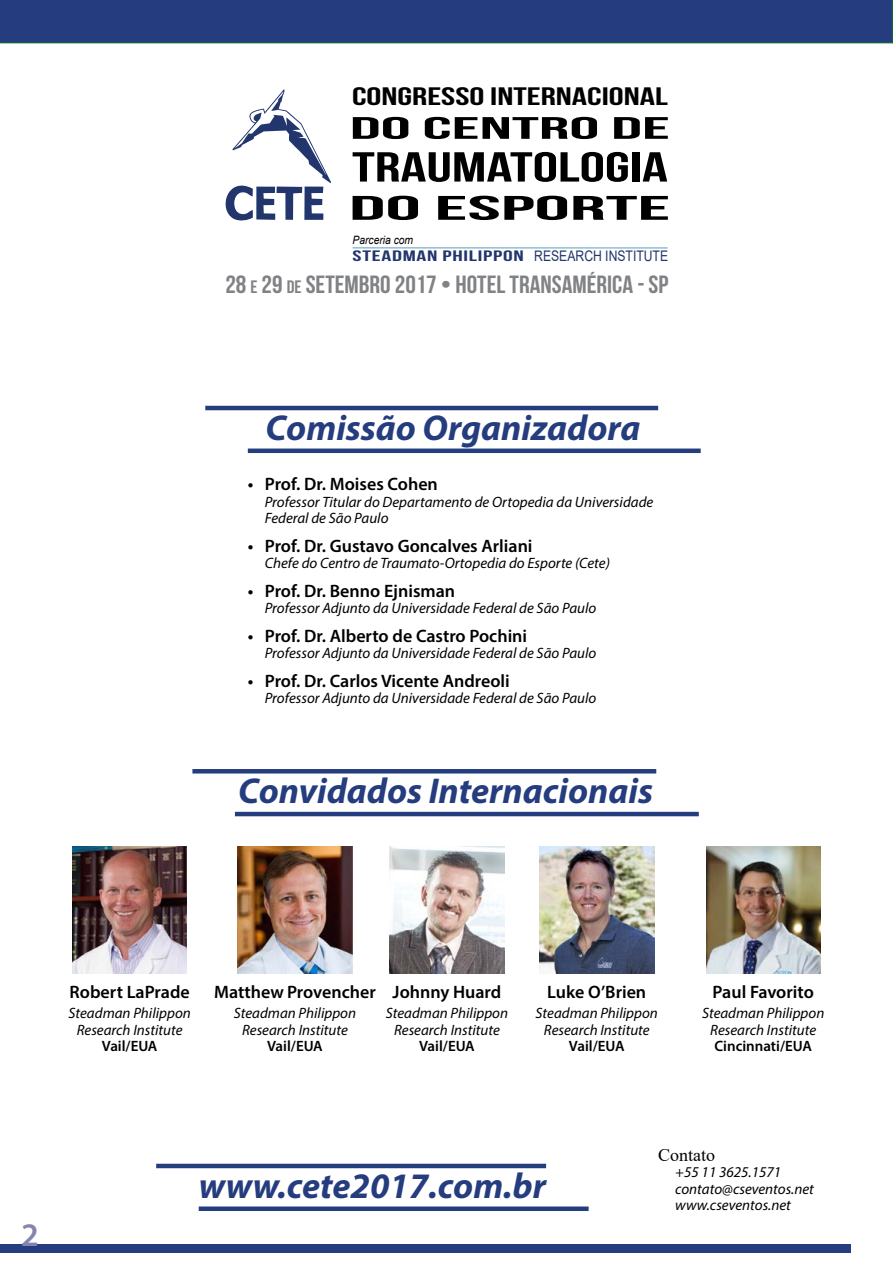
<style>
.page{position:relative;width:893px;height:1263px;background:#fff}
.page>*{position:absolute;margin:0;border:0;box-sizing:border-box;transform-origin:0 0}
.t1{font:41.85px "Bebas Neue";color:#000;scale:1.52 1}
.t2{font:italic 700 36px "Myriad Pro";color:#253c7e}
.t3{font:34.05px "Bebas Neue";color:#000;scale:2.62 1}
.t4{font:600 33px "Myriad Pro";color:#8484ae}
.t5{font:31.05px "Bebas Neue";color:#000;scale:2.44 1}
.t6{font:25.2px "Bebas Neue";color:#000;scale:1.49 1}
.t7{font:24.9px "Bebas Neue";color:#808285;scale:1.06 1}
.t8{font:600 18px "Myriad Pro";color:#000}
.t9{font:18px "Times New Roman";color:#000}
.t10{font:15.15px "Bebas Neue";letter-spacing:.03em;color:#22366d;scale:1.61 1}
.t11{font:italic 15px/16.5px "Myriad Pro";color:#000;text-align:center}
.t12{font:600 15px "Myriad Pro";color:#000}
.t13{font:italic 11.55px "Arial";color:#000;scale:.89 1}
.s1{font-family:"Arial";font-size:14.55px}
.s2{font-size:18px}
</style>
<div class="page">
<div style="left:0;top:1244px;width:850px;height:8px;background:#253c7e"></div>
<div style="left:0;top:0;width:893px;height:43px;background:#253c7e"></div>
<hr style="left:205px;top:406px;width:453px;height:4px;background:#253c7e">
<div style="left:248px;top:448px;width:453px;height:5px;background:#253c7e"></div>
<hr style="left:156px;top:1164px;width:390px;height:4px;background:#253c7e">
<div style="left:199px;top:1206px;width:390px;height:5px;background:#253c7e"></div>
<hr style="left:353px;top:247px;width:315px;height:2px;background:#97c4d3">
<svg style="left:225px;top:89px;width:106px;height:132px"></svg>
<img style="left:390px;top:846px;width:114px;height:127px">
<img style="left:539px;top:846px;width:115px;height:127px">
<img style="left:238px;top:847px;width:114px;height:126px">
<img style="left:706px;top:846px;width:114px;height:127px">
<img style="left:73px;top:847px;width:114px;height:126px">
<hr style="left:192px;top:769px;width:464px;height:4px;background:#253c7e">
<hr style="left:235px;top:812px;width:464px;height:4px;background:#253c7e">
<h3 class="t6" style="left:352px;top:82px;width:214px">CONGRESSO INTERNACIONAL</h3>
<h3 class="t5" style="left:350px;top:111px;width:133px">DO CENTRO DE</h3>
<h1 class="t1" style="left:352px;top:144px;width:209px">TRAUMATOLOGIA</h1>
<h3 class="t3" style="left:349px;top:189px;width:124px">DO ESPORTE</h3>
<p class="t13" style="left:353px;top:232px;width:69px">Parceria com</p>
<p class="t10" style="left:353px;top:248px;width:197px">STEADMAN PHILIPPON <span class="s1">RESEARCH INSTITUTE</span></p>
<h3 class="t7" style="left:225px;top:271px;width:419px">28 <span class="s2">E</span> 29 <span class="s2">DE</span> SETEMBRO 2017 • HOTEL TRANSAMÉRICA - SP</h3>
<h2 class="t2" style="left:266px;top:404px;width:376px">Comissão Organizadora</h2>
<p class="t8" style="left:248px;top:473px;width:192px">• Prof. Dr. Moises Cohen</p>
<p class="t11" style="left:265px;top:493px;width:390px;text-align:left">Professor Titular do Departamento de Ortopedia da Universidade<br>Federal de São Paulo</p>
<p class="t8" style="left:248px;top:534px;width:286px">• Prof. Dr. Gustavo Goncalves Arliani</p>
<p class="t11" style="left:265px;top:555px;width:347px">Chefe do Centro de Traumato-Ortopedia do Esporte (Cete)</p>
<p class="t8" style="left:248px;top:579px;width:209px">• Prof. Dr. Benno Ejnisman</p>
<p class="t11" style="left:265px;top:600px;width:333px">Professor Adjunto da Universidade Federal de São Paulo</p>
<p class="t8" style="left:248px;top:624px;width:281px">• Prof. Dr. Alberto de Castro Pochini</p>
<p class="t11" style="left:265px;top:645px;width:333px">Professor Adjunto da Universidade Federal de São Paulo</p>
<p class="t8" style="left:248px;top:669px;width:264px">• Prof. Dr. Carlos Vicente Andreoli</p>
<p class="t11" style="left:265px;top:690px;width:333px">Professor Adjunto da Universidade Federal de São Paulo</p>
<h2 class="t2" style="left:238px;top:768px;width:417px">Convidados Internacionais</h2>
<p class="t8" style="left:70px;top:980px;width:122px">Robert LaPrade</p>
<p class="t11" style="left:69px;top:1005px;width:124px">Steadman Philippon<br>Research Institute</p>
<p class="t12" style="left:102px;top:1037px;width:57px">Vail/EUA</p>
<p class="t8" style="left:214px;top:980px;width:163px">Matthew Provencher</p>
<p class="t11" style="left:234px;top:1005px;width:124px">Steadman Philippon<br>Research Institute</p>
<p class="t12" style="left:267px;top:1037px;width:57px">Vail/EUA</p>
<p class="t8" style="left:393px;top:980px;width:110px">Johnny Huard</p>
<p class="t11" style="left:386px;top:1005px;width:124px">Steadman Philippon<br>Research Institute</p>
<p class="t12" style="left:419px;top:1037px;width:57px">Vail/EUA</p>
<p class="t8" style="left:547px;top:980px;width:100px">Luke O’Brien</p>
<p class="t11" style="left:536px;top:1005px;width:124px">Steadman Philippon<br>Research Institute</p>
<p class="t12" style="left:569px;top:1037px;width:57px">Vail/EUA</p>
<p class="t8" style="left:713px;top:980px;width:103px">Paul Favorito</p>
<p class="t11" style="left:702px;top:1005px;width:124px">Steadman Philippon<br>Research Institute</p>
<p class="t12" style="left:714px;top:1037px;width:99px">Cincinnati/EUA</p>
<h3 class="t4" style="left:21px;top:1213px;width:19px">2</h3>
<h2 class="t2" style="left:199px;top:1162px;width:349px">www.cete2017.com.br</h2>
<p class="t9" style="left:658px;top:1142px;width:59px">Contato</p>
<p class="t11" style="left:675px;top:1163px;width:140px;text-align:left">+55 11 3625.1571 contato@cseventos.net</p>
<p class="t11" style="left:675px;top:1196px;width:117px">www.cseventos.net</p>
</div>
